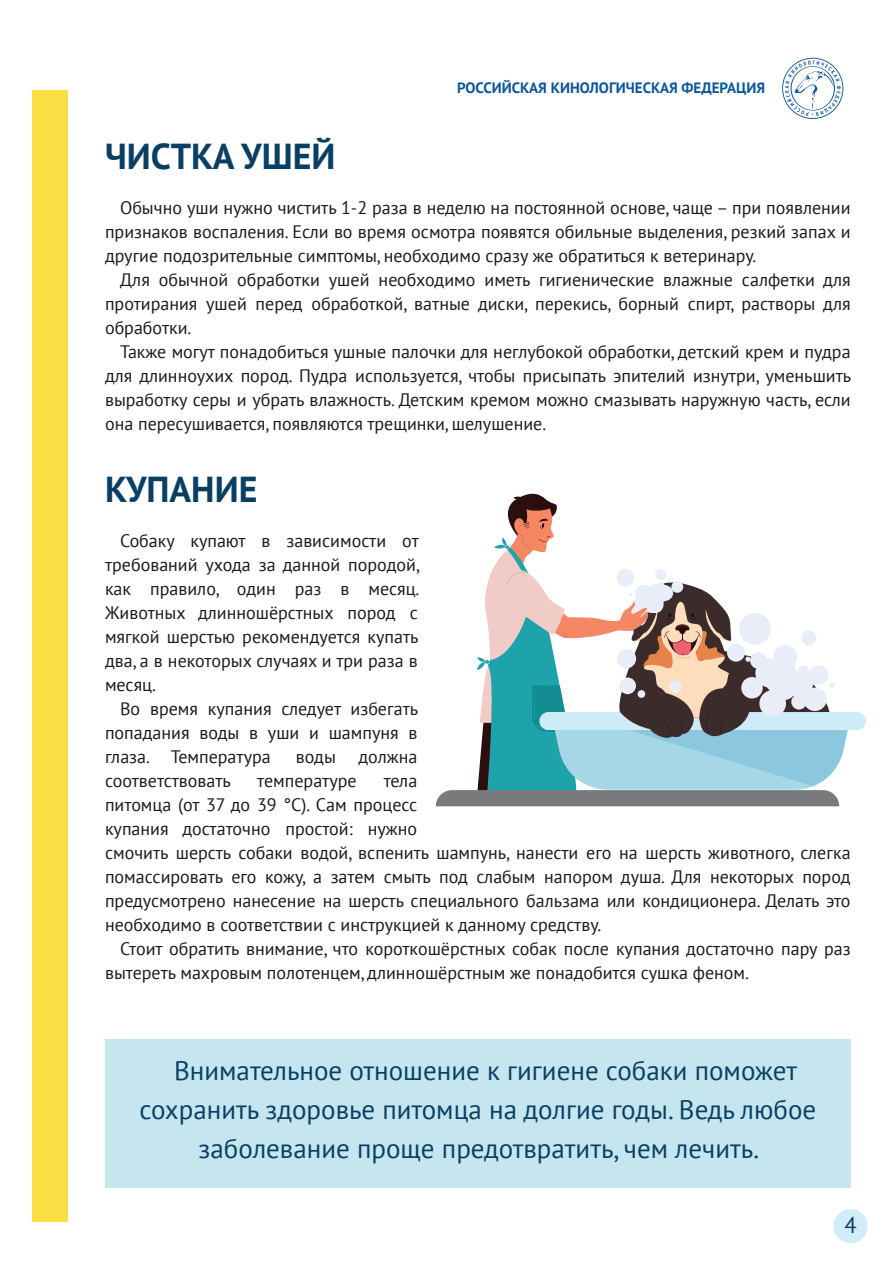
<style>
.page{position:relative;width:893px;height:1263px;background:#fff}
.page>*{position:absolute;margin:0;border:0;box-sizing:border-box;transform-origin:0 0}
.t1{font:700 36px "PT Sans";color:#0a3f65}
.t2{font:27px/39px "PT Sans";color:#0a3f65;text-align:center}
.t3{font:22.5px "PT Sans";color:#0a3e64}
.t4{font:18px/24px "PT Sans";color:#1a1a18;text-align:justify}
.t5{font:700 15px "PT Sans";color:#0a55a1}
</style>
<div class="page">
<div style="left:833px;top:1209px;width:35px;height:34px;background:#d2edfa;border-radius:50%"></div>
<svg style="left:782px;top:58px;width:61px;height:61px"></svg>
<div style="left:32px;top:91px;width:35px;height:1131px;background:#fbde43"></div>
<div style="left:105px;top:1040px;width:746px;height:148px;background:#c5e6ef"></div>
<div style="left:539px;top:712px;width:327px;height:18px;background:#cdecf8;border-radius:9px"></div>
<svg style="left:436px;top:493px;width:412px;height:313px"></svg>
<p class="t5" style="left:457px;top:78px;width:310px">РОССИЙСКАЯ КИНОЛОГИЧЕСКАЯ ФЕДЕРАЦИЯ</p>
<h1 class="t1" style="left:105px;top:133px;width:232px">ЧИСТКА УШЕЙ</h1>
<p class="t4" style="left:105px;top:195px;width:747px;text-indent:15px">Обычно уши нужно чистить 1-2 раза в неделю на постоянной основе, чаще – при появлении признаков воспаления. Если во время осмотра появятся обильные выделения, резкий запах и другие подозрительные симптомы, необходимо сразу же обратиться к ветеринару.</p>
<p class="t4" style="left:105px;top:267px;width:747px;text-indent:15px">Для обычной обработки ушей необходимо иметь гигиенические влажные салфетки для протирания ушей перед обработкой, ватные диски, перекись, борный спирт, растворы для обработки.</p>
<p class="t4" style="left:105px;top:339px;width:748px;text-indent:15px">Также могут понадобиться ушные палочки для неглубокой обработки, детский крем и пудра для длинноухих пород. Пудра используется, чтобы присыпать эпителий изнутри, уменьшить выработку серы и убрать влажность. Детским кремом можно смазывать наружную часть, если она пересушивается, появляются трещинки, шелушение.</p>
<h1 class="t1" style="left:105px;top:466px;width:154px">КУПАНИЕ</h1>
<p class="t4" style="left:105px;top:528px;width:316px;text-indent:15px">Собаку купают в зависимости от требований ухода за данной породой, как правило, один раз в месяц.<br>Животных длинношёрстных пород с мягкой шерстью рекомендуется купать два, а в некоторых случаях и три раза в месяц.</p>
<p class="t4" style="left:105px;top:696px;width:315px;text-indent:15px">Во время купания следует избегать попадания воды в уши и шампуня в глаза. Температура</p>
<p class="t4" style="left:296px;top:744px;width:42px">воды</p>
<p class="t4" style="left:359px;top:744px;width:60px">должна</p>
<p class="t4" style="left:105px;top:768px;width:127px">соответствовать</p>
<p class="t4" style="left:257px;top:768px;width:101px">температуре</p>
<p class="t4" style="left:105px;top:768px;width:747px;text-align:left;text-indent:279px">тела<br>питомца (от 37 до 39 °С). Сам процесс<br>купания достаточно простой: нужно<br>смочить шерсть собаки водой, вспенить шампунь, нанести его на шерсть животного, слегка помассировать его кожу, а затем смыть под слабым напором душа. Для некоторых пород предусмотрено нанесение на шерсть специального бальзама или кондиционера. Делать это необходимо в соответствии с инструкцией к данному средству.</p>
<p class="t4" style="left:105px;top:936px;width:747px;text-indent:15px">Стоит обратить внимание, что короткошёрстных собак после купания достаточно пару раз вытереть махровым полотенцем, длинношёрстным же понадобится сушка феном.</p>
<h2 class="t2" style="left:139px;top:1050px;width:678px">Внимательное отношение к гигиене собаки поможет сохранить здоровье питомца на долгие годы. Ведь любое заболевание проще предотвратить, чем лечить.</h2>
<p class="t3" style="left:844px;top:1210px;width:14px">4</p>
</div>
